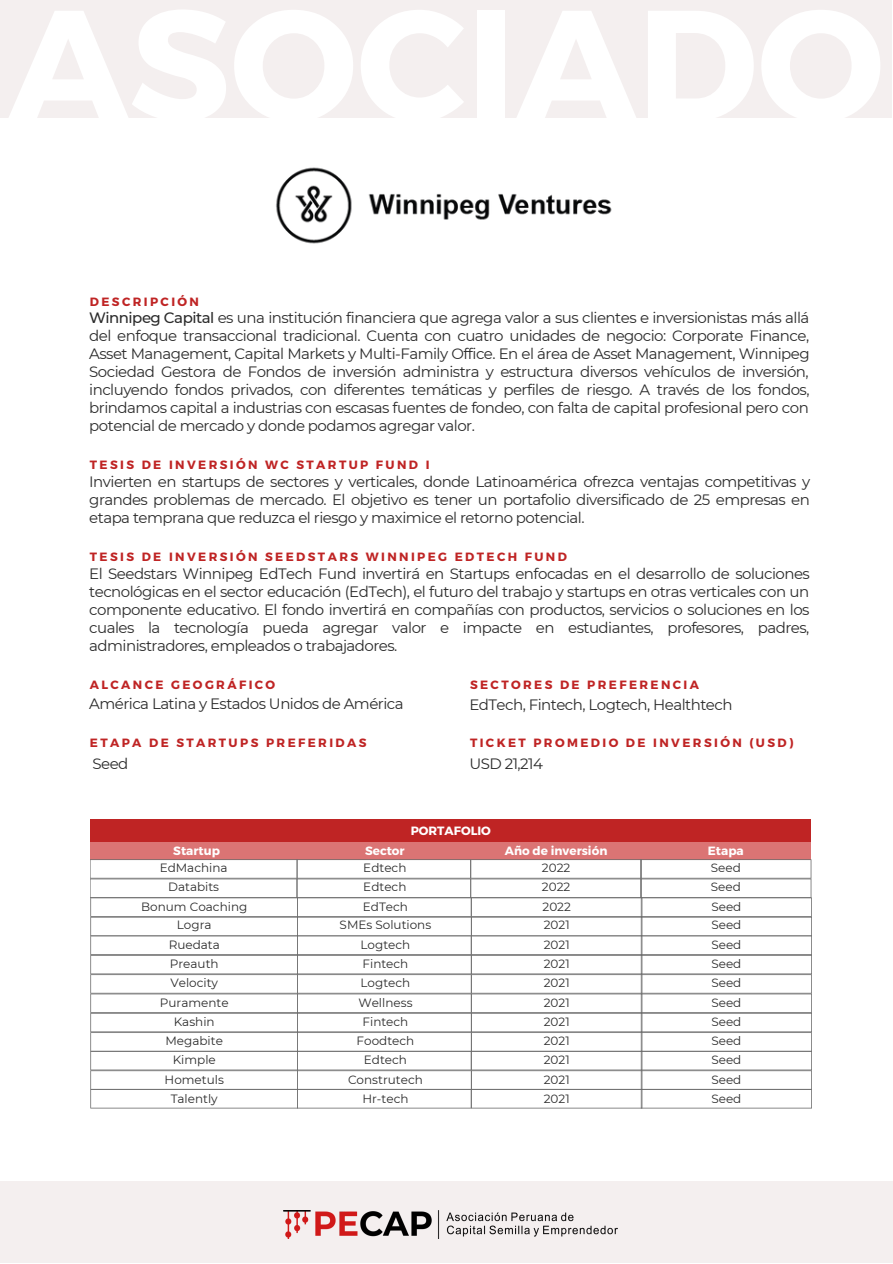
<style>
.page{position:relative;width:893px;height:1264px;background:#fff}
.page>*{position:absolute;margin:0;border:0;box-sizing:border-box;transform-origin:0 0}
.t1{font:15px/18px "Montserrat";letter-spacing:-.035em;color:#2b2b2b;text-align:justify}
.t2{font:12px "Montserrat";color:#2b2b2b}
.t3{font:700 12px "Montserrat";letter-spacing:.2em;color:#bf2424}
.t4{font:700 12px "Montserrat";color:#fff}
.s1{font-weight:500}
</style>
<div class="page">
<div style="left:90px;top:819px;width:720px;height:23px;background:#bf2424"></div>
<div style="left:90px;top:842px;width:720px;height:17px;background:#db7474"></div>
<svg style="left:90px;top:859px;width:722px;height:249px"></svg>
<img style="left:276px;top:167px;width:336px;height:77px">
<div style="left:0;top:0;width:891px;height:117px;background:#f4efef"></div>
<div style="left:0;top:1181px;width:892px;height:81px;background:#f4efef"></div>
<img style="left:283px;top:1210px;width:334px;height:28px">
<p class="t3" style="left:90px;top:293px;width:111px">DESCRIPCIÓN</p>
<p class="t1" style="left:89px;top:308px;width:721px"><span class="s1">Winnipeg Capital</span> es una institución financiera que agrega valor a sus clientes e inversionistas más allá del enfoque transaccional tradicional. Cuenta con cuatro unidades de negocio: Corporate Finance, Asset Management, Capital Markets y Multi-Family Office. En el área de Asset Management, Winnipeg Sociedad Gestora de Fondos de inversión administra y estructura diversos vehículos de inversión, incluyendo fondos privados, con diferentes temáticas y perfiles de riesgo. A través de los fondos, brindamos capital a industrias con escasas fuentes de fondeo, con falta de capital profesional pero con potencial de mercado y donde podamos agregar valor.</p>
<p class="t3" style="left:90px;top:456px;width:341px">TESIS DE INVERSIÓN WC STARTUP FUND I</p>
<p class="t1" style="left:89px;top:473px;width:722px">Invierten en startups de sectores y verticales, donde Latinoamérica ofrezca ventajas competitivas y grandes problemas de mercado. El objetivo es tener un portafolio diversificado de 25 empresas en etapa temprana que reduzca el riesgo y maximice el retorno potencial.</p>
<p class="t3" style="left:90px;top:548px;width:478px">TESIS DE INVERSIÓN SEEDSTARS WINNIPEG EDTECH FUND</p>
<p class="t1" style="left:89px;top:565px;width:722px">El Seedstars Winnipeg EdTech Fund invertirá en Startups enfocadas en el desarrollo de soluciones tecnológicas en el sector educación (EdTech), el futuro del trabajo y startups en otras verticales con un componente educativo. El fondo invertirá en compañías con productos, servicios o soluciones en los cuales la tecnología pueda agregar valor e impacte en estudiantes, profesores, padres, administradores, empleados o trabajadores.</p>
<p class="t3" style="left:90px;top:676px;width:187px">ALCANCE GEOGRÁFICO</p>
<p class="t3" style="left:470px;top:676px;width:230px">SECTORES DE PREFERENCIA</p>
<p class="t1" style="left:89px;top:694px;width:316px">América Latina y Estados Unidos de América</p>
<p class="t1" style="left:469px;top:695px;width:264px">EdTech, Fintech, Logtech, Healthtech</p>
<p class="t3" style="left:90px;top:735px;width:278px">ETAPA DE STARTUPS PREFERIDAS</p>
<p class="t3" style="left:470px;top:735px;width:325px">TICKET PROMEDIO DE INVERSIÓN (USD)</p>
<p class="t1" style="left:92px;top:754px;width:37px">Seed</p>
<p class="t1" style="left:469px;top:754px;width:75px">USD 21,214</p>
<p class="t4" style="left:411px;top:822px;width:82px">PORTAFOLIO</p>
<p class="t4" style="left:173px;top:842px;width:48px">Startup</p>
<p class="t4" style="left:365px;top:842px;width:41px">Sector</p>
<p class="t4" style="left:505px;top:842px;width:104px">Año de inversión</p>
<p class="t4" style="left:707px;top:842px;width:37px">Etapa</p>
<p class="t2" style="left:160px;top:860px;width:69px">EdMachina</p>
<p class="t2" style="left:363px;top:860px;width:45px">Edtech</p>
<p class="t2" style="left:542px;top:860px;width:30px">2022</p>
<p class="t2" style="left:710px;top:860px;width:31px">Seed</p>
<p class="t2" style="left:168px;top:879px;width:53px">Databits</p>
<p class="t2" style="left:363px;top:879px;width:45px">Edtech</p>
<p class="t2" style="left:542px;top:879px;width:30px">2022</p>
<p class="t2" style="left:710px;top:879px;width:31px">Seed</p>
<p class="t2" style="left:141px;top:898px;width:108px">Bonum Coaching</p>
<p class="t2" style="left:363px;top:898px;width:47px">EdTech</p>
<p class="t2" style="left:542px;top:898px;width:30px">2022</p>
<p class="t2" style="left:711px;top:898px;width:31px">Seed</p>
<p class="t2" style="left:177px;top:917px;width:36px">Logra</p>
<p class="t2" style="left:339px;top:917px;width:93px">SMEs Solutions</p>
<p class="t2" style="left:543px;top:917px;width:27px">2021</p>
<p class="t2" style="left:711px;top:917px;width:31px">Seed</p>
<p class="t2" style="left:170px;top:956px;width:50px">Preauth</p>
<p class="t2" style="left:362px;top:956px;width:47px">Fintech</p>
<p class="t2" style="left:543px;top:956px;width:27px">2021</p>
<p class="t2" style="left:711px;top:956px;width:31px">Seed</p>
<p class="t2" style="left:169px;top:936px;width:53px">Ruedata</p>
<p class="t2" style="left:360px;top:936px;width:51px">Logtech</p>
<p class="t2" style="left:543px;top:936px;width:27px">2021</p>
<p class="t2" style="left:711px;top:936px;width:31px">Seed</p>
<p class="t2" style="left:170px;top:975px;width:49px">Velocity</p>
<p class="t2" style="left:360px;top:975px;width:51px">Logtech</p>
<p class="t2" style="left:543px;top:975px;width:27px">2021</p>
<p class="t2" style="left:711px;top:975px;width:31px">Seed</p>
<p class="t2" style="left:160px;top:994px;width:70px">Puramente</p>
<p class="t2" style="left:358px;top:994px;width:56px">Wellness</p>
<p class="t2" style="left:543px;top:994px;width:27px">2021</p>
<p class="t2" style="left:711px;top:994px;width:31px">Seed</p>
<p class="t2" style="left:174px;top:1013px;width:42px">Kashin</p>
<p class="t2" style="left:362px;top:1013px;width:47px">Fintech</p>
<p class="t2" style="left:543px;top:1013px;width:27px">2021</p>
<p class="t2" style="left:711px;top:1013px;width:31px">Seed</p>
<p class="t2" style="left:165px;top:1033px;width:59px">Megabite</p>
<p class="t2" style="left:356px;top:1033px;width:59px">Foodtech</p>
<p class="t2" style="left:543px;top:1033px;width:27px">2021</p>
<p class="t2" style="left:711px;top:1033px;width:31px">Seed</p>
<p class="t2" style="left:173px;top:1052px;width:45px">Kimple</p>
<p class="t2" style="left:364px;top:1052px;width:45px">Edtech</p>
<p class="t2" style="left:543px;top:1052px;width:27px">2021</p>
<p class="t2" style="left:711px;top:1052px;width:31px">Seed</p>
<p class="t2" style="left:165px;top:1071px;width:61px">Hometuls</p>
<p class="t2" style="left:348px;top:1071px;width:76px">Construtech</p>
<p class="t2" style="left:543px;top:1071px;width:27px">2021</p>
<p class="t2" style="left:711px;top:1071px;width:31px">Seed</p>
<p class="t2" style="left:171px;top:1090px;width:49px">Talently</p>
<p class="t2" style="left:362px;top:1090px;width:48px">Hr-tech</p>
<p class="t2" style="left:543px;top:1090px;width:27px">2021</p>
<p class="t2" style="left:711px;top:1090px;width:31px">Seed</p>
</div>
